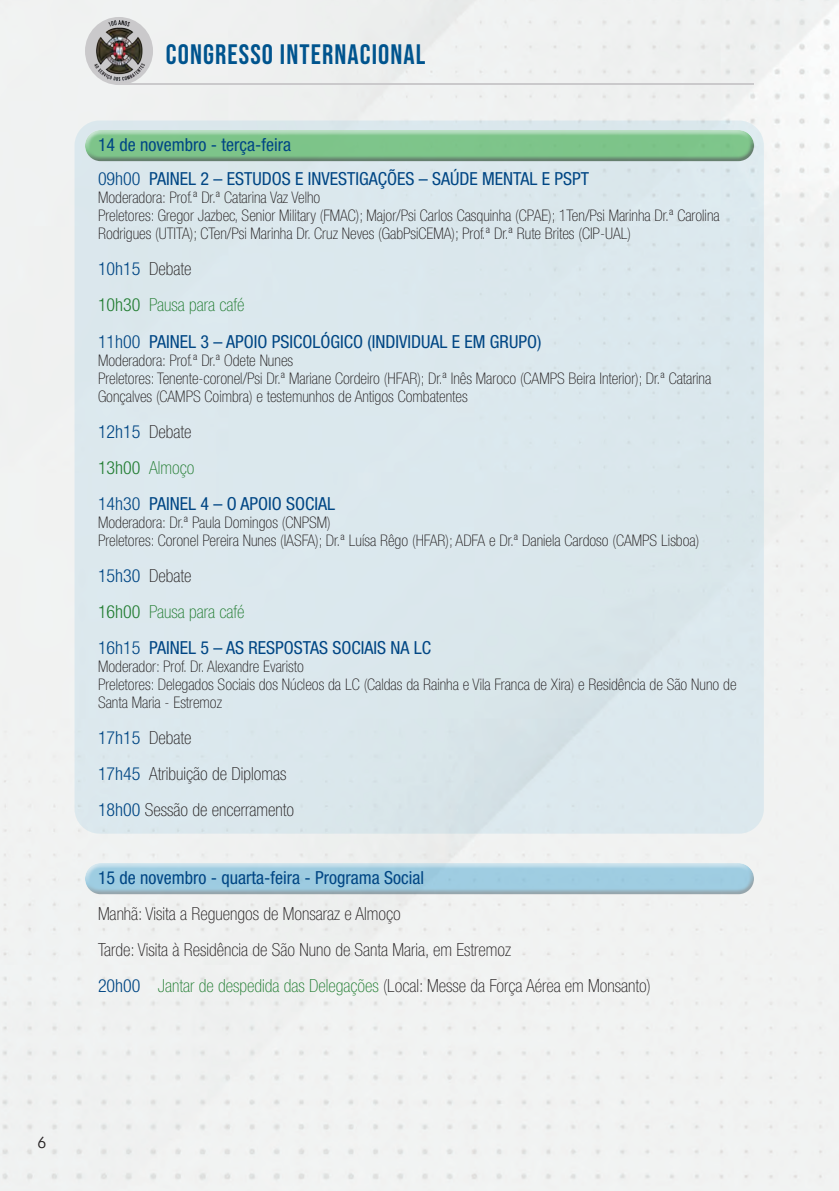
<style>
.page{position:relative;width:839px;height:1191px;background:#fff}
.page>*{position:absolute;margin:0;border:0;box-sizing:border-box;transform-origin:0 0}
.t1{font:28px "Bebas Neue";letter-spacing:.04em;color:#00548e}
.t2{font:100 condensed 18px "Helvetica Neue LT Std";color:#231f20}
.t3{font:condensed 18px "Helvetica Neue LT Std";color:#004684}
.t4{font:100 condensed 18px "Helvetica Neue LT Std";color:#227d32}
.t5{font:100 condensed 16px/18px "Helvetica Neue LT Std";color:#231f20}
.t6{font:16px "Samsung One 400";color:#231f20}
.s1{font-weight:300}
.s2{font-weight:300;color:#004684}
.s3{color:#227d32}
</style>
<div class="page">
<div style="left:76px;top:121px;width:687px;height:711px;background:#dbe8ed;border-radius:24px"></div>
<div style="left:84px;top:861px;width:672px;height:28px;background:#fff;opacity:.75"></div>
<div style="left:84px;top:867px;width:672px;height:28px;background:#231f20;opacity:.75"></div>
<div style="left:84px;top:128px;width:672px;height:28px;background:#fff;opacity:.75"></div>
<div style="left:84px;top:134px;width:672px;height:28px;background:#231f20;opacity:.75"></div>
<hr style="left:117px;top:83px;width:637px;height:2px;background:#cac9cb">
<img style="left:85px;top:17px;width:68px;height:68px;border-radius:34px">
<p class="t1" style="left:166px;top:38px;width:261px">CONGRESSO INTERNACIONAL</p>
<p class="t3" style="left:98px;top:135px;width:195px">14 de novembro - terça-feira</p>
<p class="t3" style="left:98px;top:169px;width:493px"><span class="s1">09h00</span> PAINEL 2 – ESTUDOS E INVESTIGAÇÕES – SAÚDE MENTAL E PSPT</p>
<p class="t5" style="left:98px;top:189px;width:224px">Moderadora: Prof.ª Dr.ª Catarina Vaz Velho</p>
<p class="t5" style="left:98px;top:207px;width:623px">Preletores: Gregor Jazbec, Senior Military (FMAC); Major/Psi Carlos Casquinha (CPAE); 1Ten/Psi Marinha Dr.ª Carolina<br>Rodrigues (UTITA); CTen/Psi Marinha Dr. Cruz Neves (GabPsiCEMA); Prof.ª Dr.ª Rute Brites (CIP-UAL)</p>
<p class="t2" style="left:98px;top:259px;width:95px"><span class="s2">10h15</span> Debate</p>
<p class="t4" style="left:98px;top:295px;width:148px"><span class="s1">10h30</span> Pausa para café</p>
<p class="t3" style="left:98px;top:331px;width:445px"><span class="s1">11h00</span> PAINEL 3 – APOIO PSICOLÓGICO (INDIVIDUAL E EM GRUPO)</p>
<p class="t5" style="left:98px;top:351px;width:197px">Moderadora: Prof.ª Dr.ª Odete Nunes</p>
<p class="t5" style="left:98px;top:369px;width:615px">Preletores: Tenente-coronel/Psi Dr.ª Mariane Cordeiro (HFAR); Dr.ª Inês Maroco (CAMPS Beira Interior); Dr.ª Catarina<br>Gonçalves (CAMPS Coimbra) e testemunhos de Antigos Combatentes</p>
<p class="t2" style="left:98px;top:421px;width:95px"><span class="s2">12h15</span> Debate</p>
<p class="t4" style="left:98px;top:457px;width:98px"><span class="s1">13h00</span> Almoço</p>
<p class="t3" style="left:98px;top:493px;width:239px"><span class="s1">14h30</span> PAINEL 4 – O APOIO SOCIAL</p>
<p class="t5" style="left:98px;top:513px;width:234px">Moderadora: Dr.ª Paula Domingos (CNPSM)</p>
<p class="t5" style="left:98px;top:531px;width:603px">Preletores: Coronel Pereira Nunes (IASFA); Dr.ª Luísa Rêgo (HFAR); ADFA e Dr.ª Daniela Cardoso (CAMPS Lisboa)</p>
<p class="t2" style="left:98px;top:565px;width:95px"><span class="s2">15h30</span> Debate</p>
<p class="t4" style="left:98px;top:601px;width:148px"><span class="s1">16h00</span> Pausa para café</p>
<p class="t3" style="left:98px;top:637px;width:335px"><span class="s1">16h15</span> PAINEL 5 – AS RESPOSTAS SOCIAIS NA LC</p>
<p class="t5" style="left:98px;top:657px;width:207px">Moderador: Prof. Dr. Alexandre Evaristo</p>
<p class="t5" style="left:98px;top:675px;width:640px">Preletores: Delegados Sociais dos Núcleos da LC (Caldas da Rainha e Vila Franca de Xira) e Residência de São Nuno de<br>Santa Maria - Estremoz</p>
<p class="t2" style="left:98px;top:727px;width:95px"><span class="s2">17h15</span> Debate</p>
<p class="t2" style="left:98px;top:763px;width:190px"><span class="s2">17h45</span> Atribuição de Diplomas</p>
<p class="t2" style="left:98px;top:799px;width:198px"><span class="s2">18h00</span> Sessão de encerramento</p>
<p class="t3" style="left:98px;top:867px;width:328px">15 de novembro - quarta-feira - Programa Social</p>
<p class="t2" style="left:98px;top:904px;width:304px">Manhã: Visita a Reguengos de Monsaraz e Almoço</p>
<p class="t2" style="left:98px;top:940px;width:415px">Tarde: Visita à Residência de São Nuno de Santa Maria, em Estremoz</p>
<p class="t2" style="left:98px;top:976px;width:554px"><span class="s2">20h00</span> <span class="s3">Jantar de despedida das Delegações</span> (Local: Messe da Força Aérea em Monsanto)</p>
<p class="t6" style="left:38px;top:1131px;width:10px">6</p>
</div>
